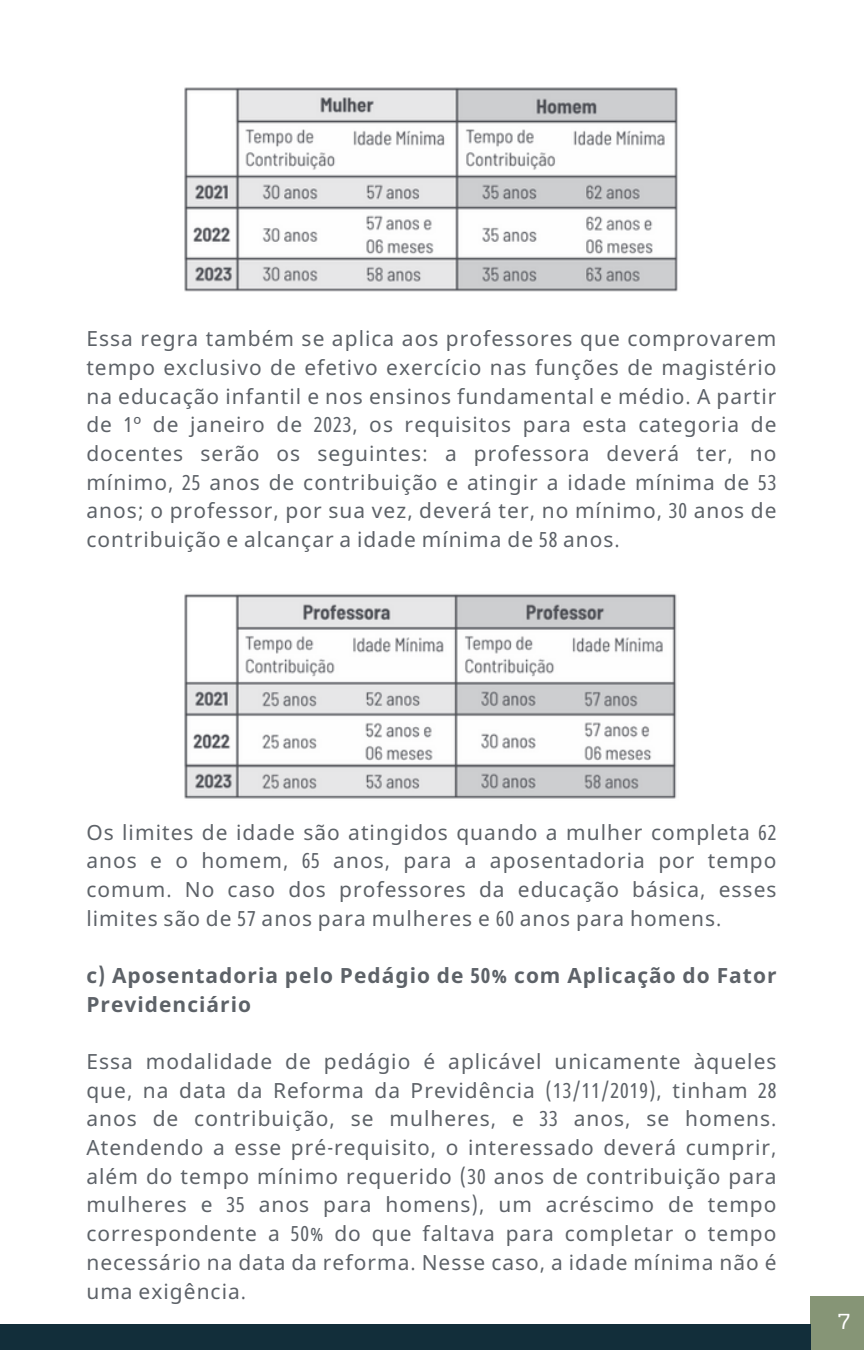
<style>
.page{position:relative;width:864px;height:1350px;background:#fff}
.page>*{position:absolute;margin:0;border:0;box-sizing:border-box;transform-origin:0 0}
.t1{font:20.93px/28.8px "Noto Sans";letter-spacing:.05em;color:#5d6268;text-align:justify}
.t2{font:700 20.93px/28.8px "Noto Sans";letter-spacing:.05em;color:#5d6268}
.t3{font:20.93px "Sanchez";color:#fff}
.s1{font-family:"Noto Sans Devanagari";font-stretch:extra-condensed}
</style>
<div class="page">
<div style="left:811px;top:1296px;width:53px;height:54px;background:#869576"></div>
<div style="left:0;top:1324px;width:811px;height:26px;background:#122e3a"></div>
<img style="left:184px;top:87px;width:494px;height:205px">
<img style="left:184px;top:593px;width:493px;height:206px">
<p class="t1" style="left:86px;top:324px;width:692px">Essa regra também se aplica aos professores que comprovarem tempo exclusivo de efetivo exercício nas funções de magistério na educação infantil e nos ensinos fundamental e médio<span class="s1">.</span> A partir de <span class="s1">1</span>º de janeiro de <span class="s1">2023,</span> os requisitos para esta categoria de docentes serão os seguintes<span class="s1">:</span> a professora deverá ter<span class="s1">,</span> no mínimo<span class="s1">, 25</span> anos de contribuição e atingir a idade mínima de <span class="s1">53 </span>anos<span class="s1">;</span> o professor<span class="s1">,</span> por sua vez<span class="s1">,</span> deverá ter<span class="s1">,</span> no mínimo<span class="s1">, 30</span> anos de contribuição e alcançar a idade mínima de <span class="s1">58</span> anos<span class="s1">.</span></p>
<p class="t1" style="left:86px;top:817px;width:692px">Os limites de idade são atingidos quando a mulher completa <span class="s1">62 </span>anos e o homem<span class="s1">, 65</span> anos<span class="s1">,</span> para a aposentadoria por tempo comum<span class="s1">.</span> No caso dos professores da educação básica<span class="s1">,</span> esses limites são de <span class="s1">57</span> anos para mulheres e <span class="s1">60</span> anos para homens<span class="s1">.</span></p>
<p class="t2" style="left:86px;top:960px;width:692px">c<span class="s1">)</span> Aposentadoria pelo Pedágio de <span class="s1">50%</span> com Aplicação do Fator<br>Previdenciário</p>
<p class="t1" style="left:86px;top:1047px;width:692px">Essa modalidade de pedágio é aplicável unicamente àqueles que<span class="s1">,</span> na data da Reforma da Previdência <span class="s1">(13/11/2019),</span> tinham <span class="s1">28 </span>anos de contribuição<span class="s1">,</span> se mulheres<span class="s1">,</span> e <span class="s1">33</span> anos<span class="s1">,</span> se homens<span class="s1">.<br></span>Atendendo a esse pré<span class="s1">-</span>requisito<span class="s1">,</span> o interessado deverá cumprir<span class="s1">, </span>além do tempo mínimo requerido <span class="s1">(30</span> anos de contribuição para mulheres e <span class="s1">35</span> anos para homens<span class="s1">),</span> um acréscimo de tempo correspondente a <span class="s1">50%</span> do que faltava para completar o tempo necessário na data da reforma<span class="s1">.</span> Nesse caso<span class="s1">,</span> a idade mínima não é uma exigência<span class="s1">.</span></p>
<p class="t3" style="left:838px;top:1308px;width:14px">7</p>
</div>
